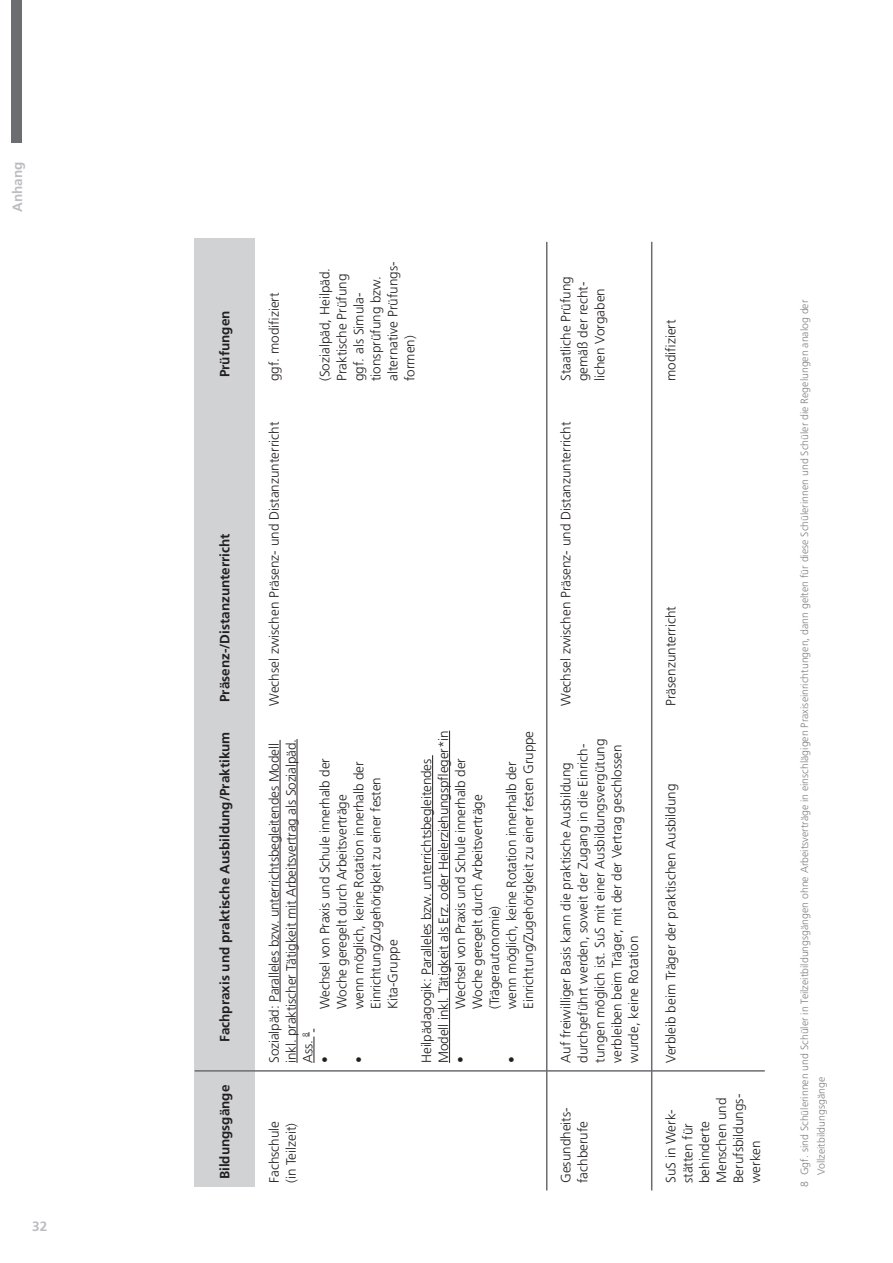
<style>
.page{position:relative;width:893px;height:1263px;background:#fff}
.page>*{position:absolute;margin:0;border:0;box-sizing:border-box;transform-origin:0 0}
.t1{font:300 13.5px/17px "Frutiger LT Std";color:#231f20}
.t2{font:700 13.5px "Frutiger LT Std";color:#231f20}
.t3{font:700 13.5px "Frutiger LT Std";color:#bcbdc0}
.t4{font:300 10.5px/17px "Frutiger LT Std";color:#808285}
</style>
<div class="page">
<hr style="left:280px;top:740px;width:1px;height:262px;background:#231f20">
<hr style="left:297px;top:739px;width:1px;height:324px;background:#231f20">
<svg style="left:309px;top:1029px;width:6px;height:34px"></svg>
<hr style="left:432px;top:755px;width:1px;height:220px;background:#231f20">
<hr style="left:449px;top:731px;width:1px;height:332px;background:#231f20">
<hr style="left:651px;top:242px;width:1px;height:948px;background:#6c6d70">
<hr style="left:546px;top:242px;width:1px;height:948px;background:#6c6d70">
<div style="left:195px;top:238px;width:60px;height:949px;background:#d1d2d4"></div>
<hr style="left:195px;top:1070px;width:570px;height:1px;background:#6c6d70">
<div style="left:11px;top:0;width:10px;height:142px;background:#6c6d70"></div>
<p class="t3" style="left:9px;top:212px;width:52px;rotate:-90deg">Anhang</p>
<p class="t3" style="left:32px;top:1218px;width:17px">32</p>
<p class="t2" style="left:217px;top:377px;width:68px;rotate:-90deg">Prüfungen</p>
<p class="t2" style="left:217px;top:702px;width:170px;rotate:-90deg">Präsenz-/Distanzunterricht</p>
<p class="t2" style="left:217px;top:1042px;width:312px;rotate:-90deg">Fachpraxis und praktische Ausbildung/Praktikum</p>
<p class="t2" style="left:217px;top:1179px;width:96px;rotate:-90deg">Bildungsgänge</p>
<p class="t1" style="left:266px;top:381px;width:90px;rotate:-90deg">ggf. modifiziert</p>
<p class="t1" style="left:317px;top:381px;width:121px;rotate:-90deg">(Sozialpäd, Heilpäd.<br>Praktische Prüfung ggf. als Simula&shy;tionsprüfung bzw. alternative Prüfungs&shy;formen)</p>
<p class="t1" style="left:558px;top:381px;width:107px;rotate:-90deg">Staatliche Prüfung gemäß der recht&shy;lichen Vorgaben</p>
<p class="t1" style="left:266px;top:706px;width:286px;rotate:-90deg">Wechsel zwischen Präsenz- und Distanzunterricht</p>
<p class="t1" style="left:558px;top:706px;width:286px;rotate:-90deg">Wechsel zwischen Präsenz- und Distanzunterricht</p>
<p class="t1" style="left:266px;top:1063px;width:325px;rotate:-90deg">Sozialpäd: Paralleles bzw. unterrichtsbegleitendes Modell inkl. praktischer Tätigkeit mit Arbeitsvertrag als Sozialpäd.<br>Ass. <sup>8<br></sup>•</p>
<p class="t1" style="left:317px;top:1009px;width:252px;rotate:-90deg">Wechsel von Praxis und Schule innerhalb der<br>Woche geregelt durch Arbeitsverträge</p>
<p class="t1" style="left:351px;top:1009px;width:249px;rotate:-90deg">wenn möglich, keine Rotation innerhalb der<br>Einrichtung/Zugehörigkeit zu einer festen<br>Kita-Gruppe</p>
<p class="t1" style="left:351px;top:1063px;width:8px;rotate:-90deg">•</p>
<p class="t1" style="left:266px;top:1183px;width:64px;rotate:-90deg">Fachschule (in Teilzeit)</p>
<p class="t1" style="left:503px;top:1009px;width:279px;rotate:-90deg">wenn möglich, keine Rotation innerhalb der<br>Einrichtung/Zugehörigkeit zu einer festen Gruppe</p>
<p class="t1" style="left:557px;top:1063px;width:326px;rotate:-90deg">Auf freiwilliger Basis kann die praktische Ausbildung durchgeführt werden, soweit der Zugang in die Einrich&shy;tungen möglich ist. SuS mit einer Ausbildungsvergütung verbleiben beim Träger, mit der der Vertrag geschlossen wurde, keine Rotation</p>
<p class="t1" style="left:418px;top:1063px;width:334px;rotate:-90deg">Heilpädagogik: Paralleles bzw. unterrichtsbegleitendes<br>Modell inkl. Tätigkeit als Erz. oder Heilerziehungspfleger*in •</p>
<p class="t1" style="left:452px;top:1009px;width:252px;rotate:-90deg">Wechsel von Praxis und Schule innerhalb der<br>Woche geregelt durch Arbeitsverträge (Trägerautonomie)</p>
<p class="t1" style="left:503px;top:1063px;width:8px;rotate:-90deg">•</p>
<p class="t1" style="left:557px;top:1183px;width:77px;rotate:-90deg">Gesundheits&shy;fachberufe</p>
<p class="t1" style="left:662px;top:381px;width:63px;rotate:-90deg">modifiziert</p>
<p class="t1" style="left:662px;top:706px;width:101px;rotate:-90deg">Präsenzunterricht</p>
<p class="t1" style="left:662px;top:1063px;width:281px;rotate:-90deg">Verbleib beim Träger der praktischen Ausbildung</p>
<p class="t1" style="left:662px;top:1183px;width:91px;rotate:-90deg">SuS in Werk&shy;stätten für behinderte<br>Menschen und<br>Berufsbildungs&shy;werken</p>
<p class="t4" style="left:796px;top:1175px;width:877px;text-indent:-12px;rotate:-90deg">8 Ggf. sind Schülerinnen und Schüler in Teilzeitbildungsgängen ohne Arbeitsverträge in einschlägigen Praxiseinrichtungen, dann gelten für diese Schülerinnen und Schüler die Regelungen analog der<br>Vollzeitbildungsgänge</p>
</div>
